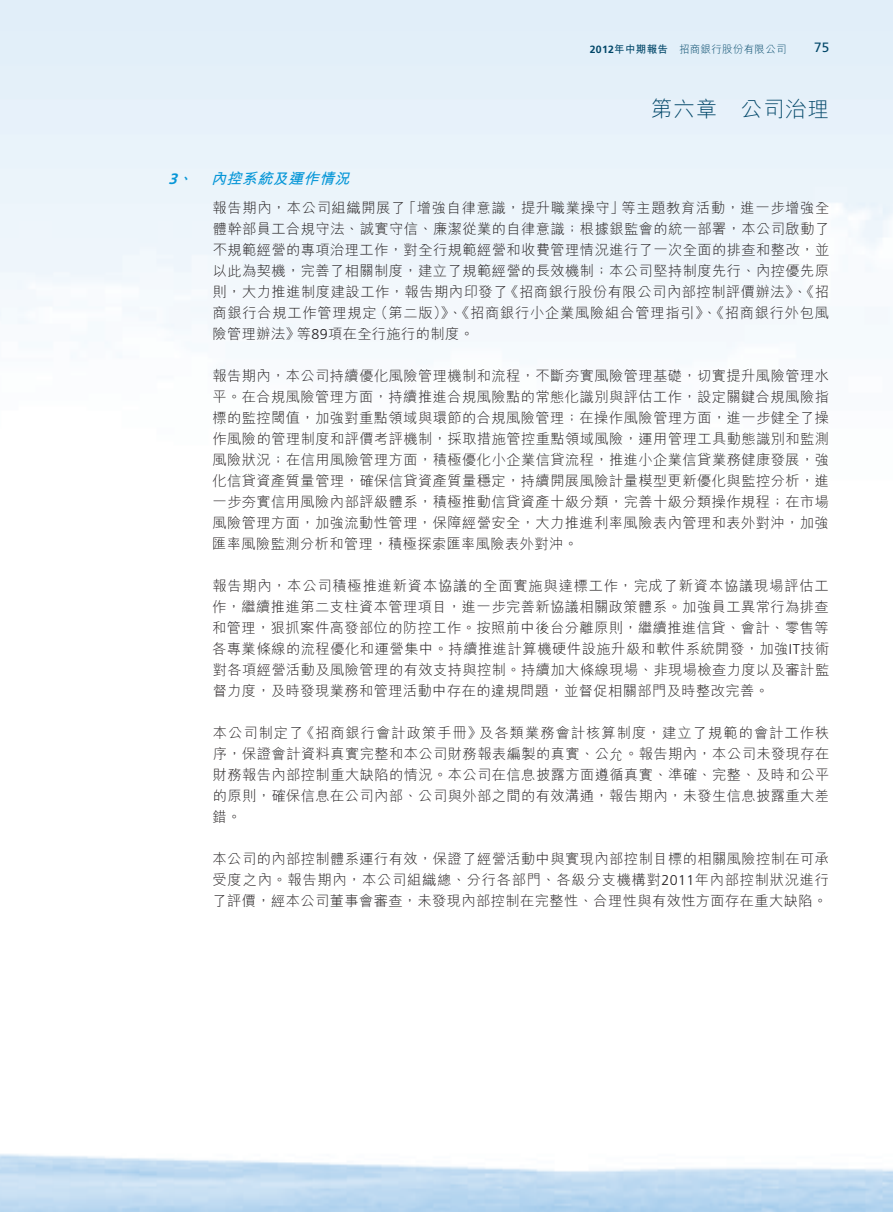
<style>
.page{position:relative;width:893px;height:1212px;background:#fff}
.page>*{position:absolute;margin:0;border:0;box-sizing:border-box;transform-origin:0 0}
.t1{font:300 21.75px "M Hei HK";letter-spacing:.03em;color:#004668}
.t2{font:italic 700 15px "M Hei HK";color:#0696d7}
.t3{font:300 14.25px/21px "M Hei HK";letter-spacing:.03em;color:#231f20;text-align:justify}
.t4{font:13.5px "Frutiger LT Std";color:#004668}
.t5{font:300 10.5px "M Hei HK";letter-spacing:.03em;color:#004668}
.s1{font-family:"Frutiger LT Std";font-weight:700}
.s2{font-weight:700}
.s3{font-family:"Frutiger LT Std"}
</style>
<div class="page">
<p class="t5" style="left:590px;top:41px;width:198px"><span class="s1">2012</span><span class="s2">年中期報告</span> 招商銀行股份有限公司</p>
<p class="t4" style="left:814px;top:40px;width:17px">75</p>
<h1 class="t1" style="left:651px;top:94px;width:180px">第六章 公司治理</h1>
<p class="t2" style="left:169px;top:167px;width:188px"><span class="s3">3</span>、 內控系統及運作情況</p>
<p class="t3" style="left:212px;top:197px;width:618px">報告期內，本公司組織開展了「增強自律意識，提升職業操守」等主題教育活動，進一步增強全體幹部員工合規守法、誠實守信、廉潔從業的自律意識；根據銀監會的統一部署，本公司啟動了不規範經營的專項治理工作，對全行規範經營和收費管理情況進行了一次全面的排查和整改，並以此為契機，完善了相關制度，建立了規範經營的長效機制；本公司堅持制度先行、內控優先原則，大力推進制度建設工作，報告期內印發了《招商銀行股份有限公司內部控制評價辦法》、《招商銀行合規工作管理規定（第二版）》、《招商銀行小企業風險組合管理指引》、《招商銀行外包風險管理辦法》等<span class="s3">89</span>項在全行施行的制度。</p>
<p class="t3" style="left:212px;top:365px;width:618px">報告期內，本公司持續優化風險管理機制和流程，不斷夯實風險管理基礎，切實提升風險管理水平。在合規風險管理方面，持續推進合規風險點的常態化識別與評估工作，設定關鍵合規風險指標的監控閾值，加強對重點領域與環節的合規風險管理；在操作風險管理方面，進一步健全了操作風險的管理制度和評價考評機制，採取措施管控重點領域風險，運用管理工具動態識別和監測風險狀況；在信用風險管理方面，積極優化小企業信貸流程，推進小企業信貸業務健康發展，強化信貸資產質量管理，確保信貸資產質量穩定，持續開展風險計量模型更新優化與監控分析，進一步夯實信用風險內部評級體系，積極推動信貸資產十級分類，完善十級分類操作規程；在市場風險管理方面，加強流動性管理，保障經營安全，大力推進利率風險表內管理和表外對沖，加強匯率風險監測分析和管理，積極探索匯率風險表外對沖。</p>
<p class="t3" style="left:212px;top:575px;width:619px">報告期內，本公司積極推進新資本協議的全面實施與達標工作，完成了新資本協議現場評估工作，繼續推進第二支柱資本管理項目，進一步完善新協議相關政策體系。加強員工異常行為排查和管理，狠抓案件高發部位的防控工作。按照前中後台分離原則，繼續推進信貸、會計、零售等各專業條線的流程優化和運營集中。持續推進計算機硬件設施升級和軟件系統開發，加強<span class="s3">IT</span>技術對各項經營活動及風險管理的有效支持與控制。持續加大條線現場、非現場檢查力度以及審計監督力度，及時發現業務和管理活動中存在的違規問題，並督促相關部門及時整改完善。</p>
<p class="t3" style="left:213px;top:722px;width:618px">本公司制定了《招商銀行會計政策手冊》及各類業務會計核算制度，建立了規範的會計工作秩序，保證會計資料真實完整和本公司財務報表編製的真實、公允。報告期內，本公司未發現存在財務報告內部控制重大缺陷的情況。本公司在信息披露方面遵循真實、準確、完整、及時和公平的原則，確保信息在公司內部、公司與外部之間的有效溝通，報告期內，未發生信息披露重大差錯。</p>
<p class="t3" style="left:213px;top:848px;width:618px">本公司的內部控制體系運行有效，保證了經營活動中與實現內部控制目標的相關風險控制在可承受度之內。報告期內，本公司組織總、分行各部門、各級分支機構對<span class="s3">2011</span>年內部控制狀況進行了評價，經本公司董事會審查，未發現內部控制在完整性、合理性與有效性方面存在重大缺陷。</p>
</div>
